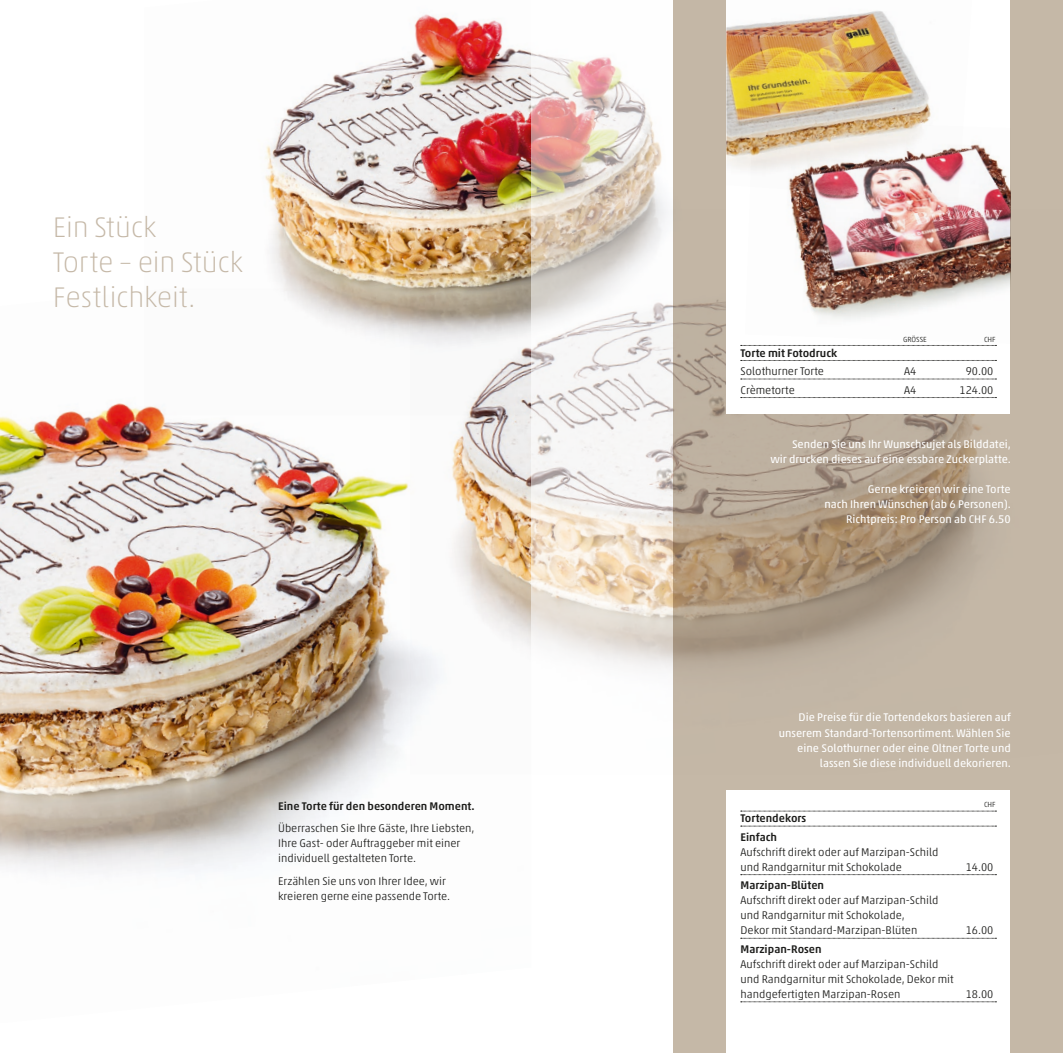
<style>
.page{position:relative;width:1063px;height:1053px;background:#fff}
.page>*{position:absolute;margin:0;border:0;box-sizing:border-box;transform-origin:0 0}
.t1{font:100 28.75px/35px "Akko Pro";letter-spacing:-.01em;color:#c5b8a7}
.t2{font:300 11.25px/15px "Akko Pro";color:#1d1d1b}
.t3{font:11.25px/15px "Akko Pro";color:#fff;text-align:right}
.t4{font:500 11.25px/18.5px "Akko Pro";color:#1d1d1b}
.t5{font:300 7.5px "Akko Pro";color:#1d1d1b}
</style>
<div class="page">
<img style="left:0;top:403px;width:410px;height:468px">
<img style="left:410px;top:415px;width:121px;height:309px">
<img style="left:144px;top:14px;width:387px;height:401px">
<svg style="left:531px;top:53px;width:142px;height:617px"></svg>
<svg style="left:673px;top:0;width:390px;height:1052px;background:#bcae9b"></svg>
<div style="left:726px;top:0;width:284px;height:413px;background:#fff"></div>
<img style="left:726px;top:11px;width:205px;height:158px">
<div style="left:726px;top:790px;width:284px;height:262px;background:#fff"></div>
<img style="left:745px;top:125px;width:266px;height:218px">
<svg style="left:741px;top:345px;width:255px;height:1px"></svg>
<svg style="left:741px;top:360px;width:255px;height:1px"></svg>
<svg style="left:741px;top:379px;width:255px;height:1px"></svg>
<svg style="left:741px;top:397px;width:255px;height:1px"></svg>
<svg style="left:741px;top:810px;width:255px;height:1px"></svg>
<svg style="left:741px;top:825px;width:255px;height:1px"></svg>
<svg style="left:741px;top:874px;width:255px;height:1px"></svg>
<svg style="left:741px;top:937px;width:255px;height:1px"></svg>
<svg style="left:741px;top:1001px;width:255px;height:1px"></svg>
<h1 class="t1" style="left:53px;top:209px;width:192px">Ein Stück<br>Torte – ein Stück<br>Festlichkeit.</h1>
<p class="t4" style="left:278px;top:796px;width:198px">Eine Torte für den besonderen Moment.</p>
<p class="t2" style="left:278px;top:820px;width:198px">Überraschen Sie Ihre Gäste, Ihre Liebsten,<br>Ihre Gast- oder Auftraggeber mit einer individuell gestalteten Torte.</p>
<p class="t2" style="left:278px;top:873px;width:174px">Erzählen Sie uns von Ihrer Idee, wir kreieren gerne eine passende Torte.</p>
<p class="t5" style="left:903px;top:334px;width:25px">GRÖSSE</p>
<p class="t5" style="left:984px;top:334px;width:13px">CHF</p>
<p class="t4" style="left:741px;top:343px;width:98px">Torte mit Fotodruck</p>
<p class="t2" style="left:741px;top:364px;width:85px">Solothurner Torte</p>
<p class="t2" style="left:904px;top:364px;width:14px">A4</p>
<p class="t2" style="left:966px;top:364px;width:29px">90.00</p>
<p class="t2" style="left:741px;top:382px;width:56px">Crèmetorte</p>
<p class="t2" style="left:904px;top:382px;width:14px">A4</p>
<p class="t2" style="left:960px;top:382px;width:35px">124.00</p>
<p class="t3" style="left:770px;top:436px;width:242px">Senden Sie uns Ihr Wunschsujet als Bilddatei,<br>wir drucken dieses auf eine essbare Zuckerplatte.</p>
<p class="t3" style="left:825px;top:481px;width:188px">Gerne kreieren wir eine Torte<br>nach Ihren Wünschen (ab 6 Personen).<br>Richtpreis: Pro Person ab CHF 6.50</p>
<p class="t3" style="left:779px;top:710px;width:234px">Die Preise für die Tortendekors basieren auf unserem Standard-Tortensortiment. Wählen Sie eine Solothurner oder eine Oltner Torte und lassen Sie diese individuell dekorieren.</p>
<p class="t4" style="left:741px;top:809px;width:67px">Tortendekors<br>Einfach</p>
<p class="t2" style="left:741px;top:844px;width:199px">Aufschrift direkt oder auf Marzipan-Schild und Randgarnitur mit Schokolade</p>
<p class="t4" style="left:741px;top:876px;width:85px">Marzipan-Blüten</p>
<p class="t2" style="left:741px;top:892px;width:199px">Aufschrift direkt oder auf Marzipan-Schild und Randgarnitur mit Schokolade,<br>Dekor mit Standard-Marzipan-Blüten</p>
<p class="t4" style="left:741px;top:939px;width:83px">Marzipan-Rosen</p>
<p class="t2" style="left:741px;top:956px;width:215px">Aufschrift direkt oder auf Marzipan-Schild und Randgarnitur mit Schokolade, Dekor mit handgefertigten Marzipan-Rosen</p>
<p class="t5" style="left:984px;top:800px;width:13px">CHF</p>
<p class="t2" style="left:966px;top:859px;width:29px">14.00</p>
<p class="t2" style="left:966px;top:922px;width:29px">16.00</p>
<p class="t2" style="left:966px;top:986px;width:29px">18.00</p>
</div>
